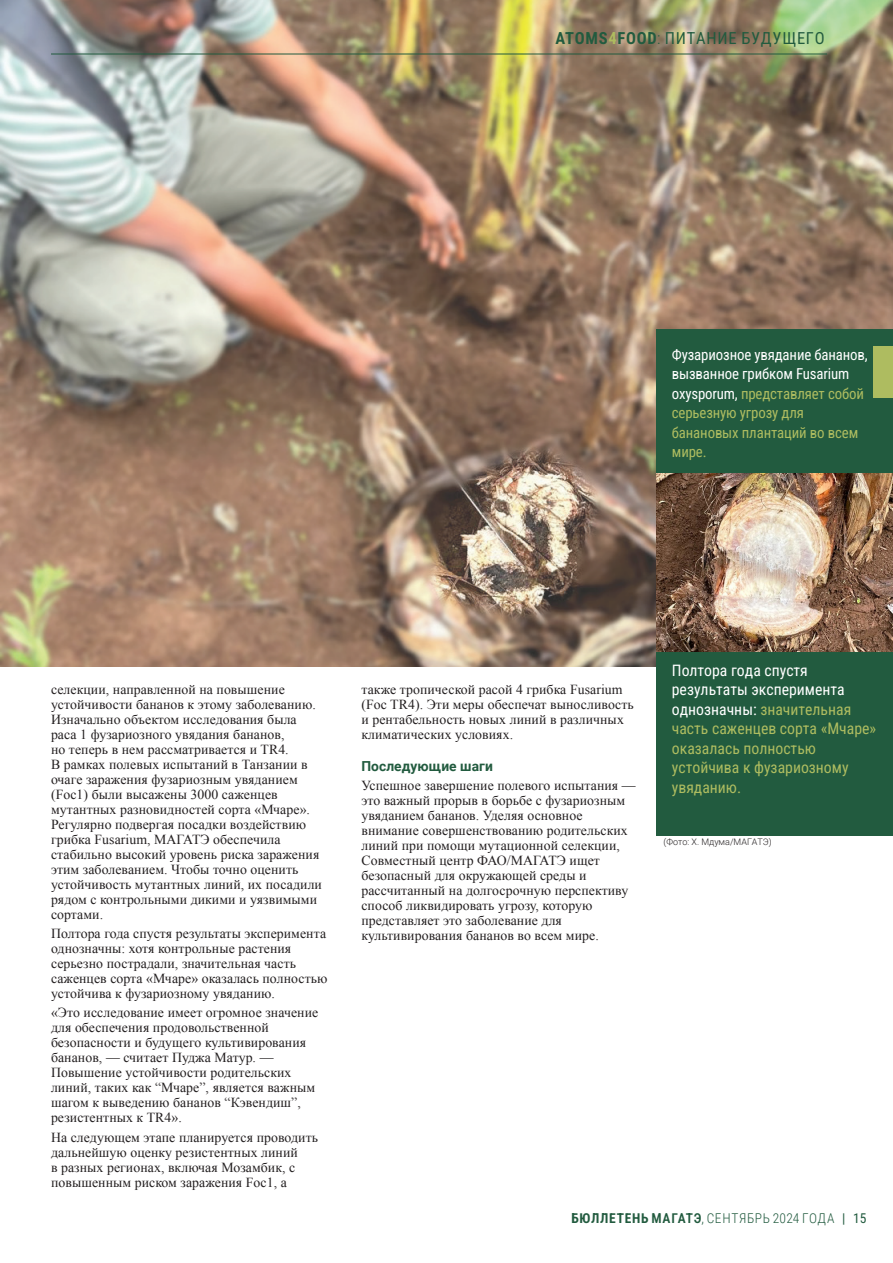
<style>
.page{position:relative;width:893px;height:1263px;background:#fff}
.page>*{position:absolute;margin:0;border:0;box-sizing:border-box;transform-origin:0 0}
.t1{font:16.5px "Roboto Condensed";letter-spacing:.045em;color:#225b3f}
.Photo_caption{font:15.75px/19.5px "Roboto Condensed";color:#aebc60}
.Photo_caption-2{font:15px/19.5px "Roboto Condensed";letter-spacing:-.01em;color:#aebc60}
.Body_text-nospace{font:13.8px/15px "Times New Roman";letter-spacing:.005em;color:#231f20}
.Paragraph_Heading_01{font:700 13.8px "Roboto";letter-spacing:.005em;color:#225b3f}
.t2{font:300 13.5px "Roboto Condensed";letter-spacing:.045em;color:#225b3f}
.Photo_credit{font:300 9px "Roboto";color:#231f20}
.s1{font-weight:700}
.s2{font-weight:700;color:#aebc60}
.s3{font-weight:300}
.s4{color:#fff}
.s5{font-weight:600}
.s6{font-weight:400}
</style>
<div class="page">
<img style="left:0;top:0;width:893px;height:666px">
<div style="left:657px;top:330px;width:236px;height:506px;background:#225b3f"></div>
<img style="left:657px;top:473px;width:236px;height:179px">
<div style="left:873px;top:347px;width:20px;height:51px;background:#aebc60"></div>
<hr style="left:51px;top:54px;width:776px;height:1px;background:#225b3f">
<p class="t1" style="left:556px;top:27px;width:271px"><span class="s1">ATOMS</span><span class="s2">4</span><span class="s1">FOOD</span><span class="s3">:</span> ПИТАНИЕ БУДУЩЕГО</p>
<p class="Photo_caption-2" style="left:672px;top:344px;width:197px"><span class="s4">Фузариозное увядание бананов, вызванное грибком Fusarium oxysporum,</span> представляет собой серьезную угрозу для банановых плантаций во всем мире.</p>
<p class="Body_text-nospace" style="left:51px;top:681px;width:272px">селекции, направленной на повышение устойчивости бананов к этому заболеванию.<br>Изначально объектом исследования была раса 1 фузариозного увядания бананов,<br>но теперь в нем рассматривается и TR4.<br>В рамках полевых испытаний в Танзании в очаге заражения фузариозным увяданием (Foc1) были высажены 3000 саженцев мутантных разновидностей сорта «Мчаре».<br>Регулярно подвергая посадки воздействию грибка Fusarium, МАГАТЭ обеспечила стабильно высокий уровень риска заражения этим заболеванием. Чтобы точно оценить устойчивость мутантных линий, их посадили рядом с контрольными дикими и уязвимыми сортами.</p>
<p class="Body_text-nospace" style="left:51px;top:926px;width:278px">Полтора года спустя результаты эксперимента однозначны: хотя контрольные растения серьезно пострадали, значительная часть саженцев сорта «Мчаре» оказалась полностью устойчива к фузариозному увяданию.</p>
<p class="Body_text-nospace" style="left:51px;top:1005px;width:269px">«Это исследование имеет огромное значение для обеспечения продовольственной безопасности и будущего культивирования бананов, — считает Пуджа Матур. — Повышение устойчивости родительских линий, таких как “Мчаре”, является важным шагом к выведению бананов “Кэвендиш”, резистентных к TR4».</p>
<p class="Body_text-nospace" style="left:51px;top:1129px;width:269px">На следующем этапе планируется проводить дальнейшую оценку резистентных линий<br>в разных регионах, включая Мозамбик, с повышенным риском заражения Foc1, а</p>
<p class="Body_text-nospace" style="left:361px;top:681px;width:274px">также тропической расой 4 грибка Fusarium (Foc TR4). Эти меры обеспечат выносливость и рентабельность новых линий в различных климатических условиях.</p>
<p class="Paragraph_Heading_01" style="left:361px;top:756px;width:133px">Последующие шаги</p>
<p class="Body_text-nospace" style="left:361px;top:778px;width:276px">Успешное завершение полевого испытания — это важный прорыв в борьбе с фузариозным увяданием бананов. Уделяя основное внимание совершенствованию родительских линий при помощи мутационной селекции, Совместный центр ФАО/МАГАТЭ ищет безопасный для окружающей среды и рассчитанный на долгосрочную перспективу способ ликвидировать угрозу, которую представляет это заболевание для культивирования бананов во всем мире.</p>
<p class="Photo_caption" style="left:672px;top:660px;width:206px"><span class="s4">Полтора года спустя результаты эксперимента однозначны:</span> значительная часть саженцев сорта «Мчаре» оказалась полностью устойчива к фузариозному увяданию.</p>
<p class="Photo_credit" style="left:663px;top:835px;width:110px">(Фото: Х. Мдума/МАГАТЭ)</p>
<p class="t2" style="left:571px;top:1209px;width:296px"><span class="s1">БЮЛЛЕТЕНЬ</span> <span class="s5">МАГАТЭ</span>, СЕНТЯБРЬ 2024 ГОДА <span class="s6">| 15</span></p>
</div>
